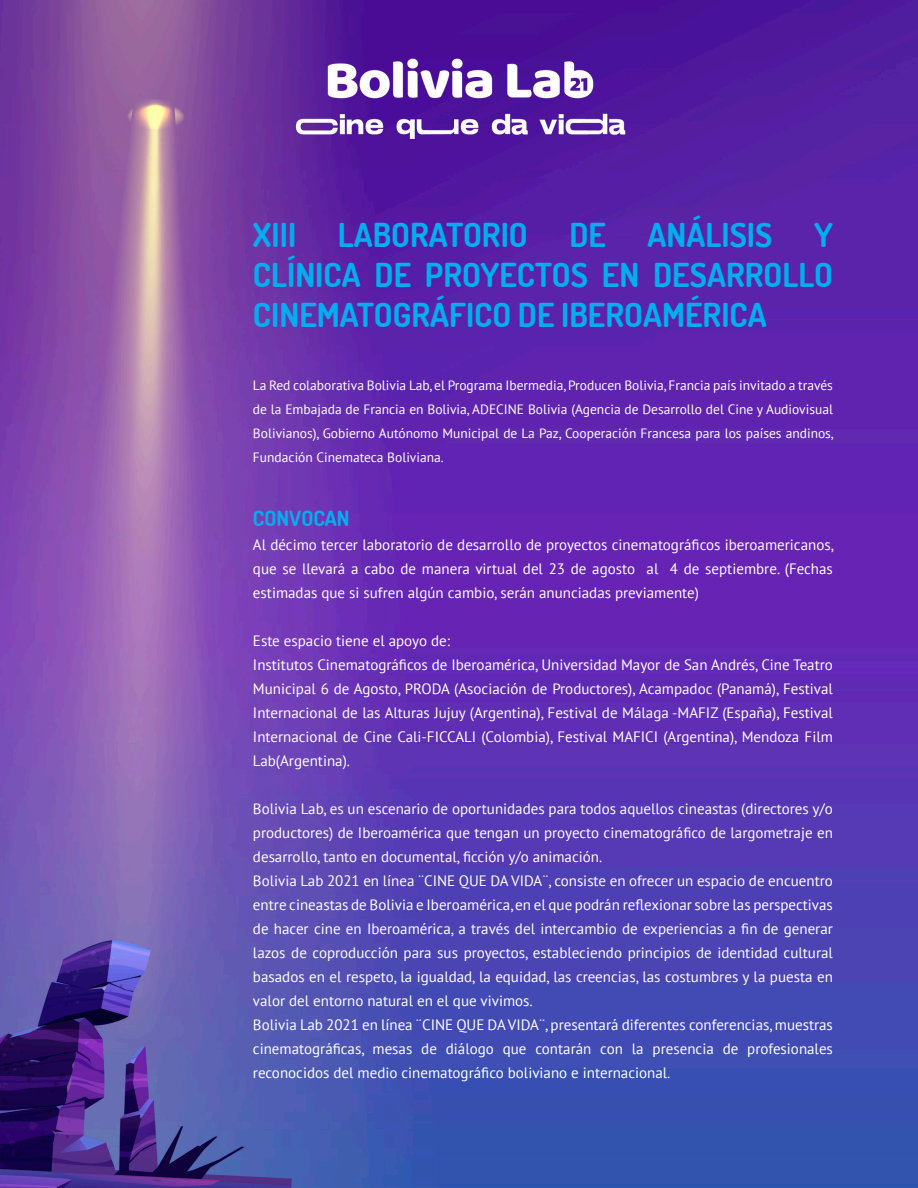
<style>
.page{position:relative;width:918px;height:1188px;background:#fff}
.page>*{position:absolute;margin:0;border:0;box-sizing:border-box;transform-origin:0 0}
.Titulo{font:700 33px/39.6px "Dosis";color:#00aeef;text-align:justify}
.Titulo-2{font:700 21px "Dosis";color:#00aeef}
.t1{font:15px/24px "PT Sans";color:#fff;text-align:justify}
.t2{font:13.5px/24px "PT Sans";color:#fff;text-align:justify}
</style>
<div class="page">
<img style="left:0;top:0;width:918px;height:1188px">
<p class="Titulo" style="left:253px;top:215px;width:45px">XIII</p>
<p class="Titulo" style="left:338px;top:215px;width:192px">LABORATORIO</p>
<p class="Titulo" style="left:569px;top:215px;width:38px">DE</p>
<p class="Titulo" style="left:648px;top:215px;width:126px">ANÁLISIS</p>
<p class="Titulo" style="left:253px;top:215px;width:581px;text-indent:561px">Y CLÍNICA DE PROYECTOS EN DESARROLLO CINEMATOGRÁFICO DE IBEROAMÉRICA</p>
<p class="t2" style="left:253px;top:373px;width:583px">La Red colaborativa Bolivia Lab, el Programa Ibermedia, Producen Bolivia, Francia país invitado a través de la Embajada de Francia en Bolivia, ADECINE Bolivia (Agencia de Desarrollo del Cine y Audiovisual Bolivianos), Gobierno Autónomo Municipal de La Paz, Cooperación Francesa para los países andinos, Fundación Cinemateca Boliviana.</p>
<p class="Titulo-2" style="left:253px;top:504px;width:98px">CONVOCAN</p>
<p class="t1" style="left:253px;top:532px;width:583px">Al décimo tercer laboratorio de desarrollo de proyectos cinematográficos iberoamericanos, que se llevará a cabo de manera virtual del 23 de agosto al 4 de septiembre. (Fechas estimadas que si sufren algún cambio, serán anunciadas previamente)</p>
<p class="t1" style="left:253px;top:628px;width:199px">Este espacio tiene el apoyo de:</p>
<p class="t1" style="left:253px;top:652px;width:581px">Institutos Cinematográficos de Iberoamérica, Universidad Mayor de San Andrés, Cine Teatro Municipal 6 de Agosto, PRODA (Asociación de Productores), Acampadoc (Panamá), Festival Internacional de las Alturas Jujuy (Argentina), Festival de Málaga -MAFIZ (España), Festival Internacional de Cine Cali-FICCALI (Colombia), Festival MAFICI (Argentina), Mendoza Film Lab(Argentina).</p>
<p class="t1" style="left:253px;top:796px;width:581px">Bolivia Lab, es un escenario de oportunidades para todos aquellos cineastas (directores y/o productores) de Iberoamérica que tengan un proyecto cinematográfico de largometraje en desarrollo, tanto en documental, ficción y/o animación.</p>
<p class="t1" style="left:253px;top:868px;width:582px">Bolivia Lab 2021 en línea ¨CINE QUE DA VIDA¨, consiste en ofrecer un espacio de encuentro entre cineastas de Bolivia e Iberoamérica, en el que podrán reflexionar sobre las perspectivas de hacer cine en Iberoamérica, a través del intercambio de experiencias a fin de generar lazos de coproducción para sus proyectos, estableciendo principios de identidad cultural basados en el respeto, la igualdad, la equidad, las creencias, las costumbres y la puesta en valor del entorno natural en el que vivimos.</p>
<p class="t1" style="left:253px;top:1012px;width:581px">Bolivia Lab 2021 en línea ¨CINE QUE DA VIDA¨, presentará diferentes conferencias, muestras cinematográficas, mesas de diálogo que contarán con la presencia de profesionales reconocidos del medio cinematográfico boliviano e internacional.</p>
</div>
